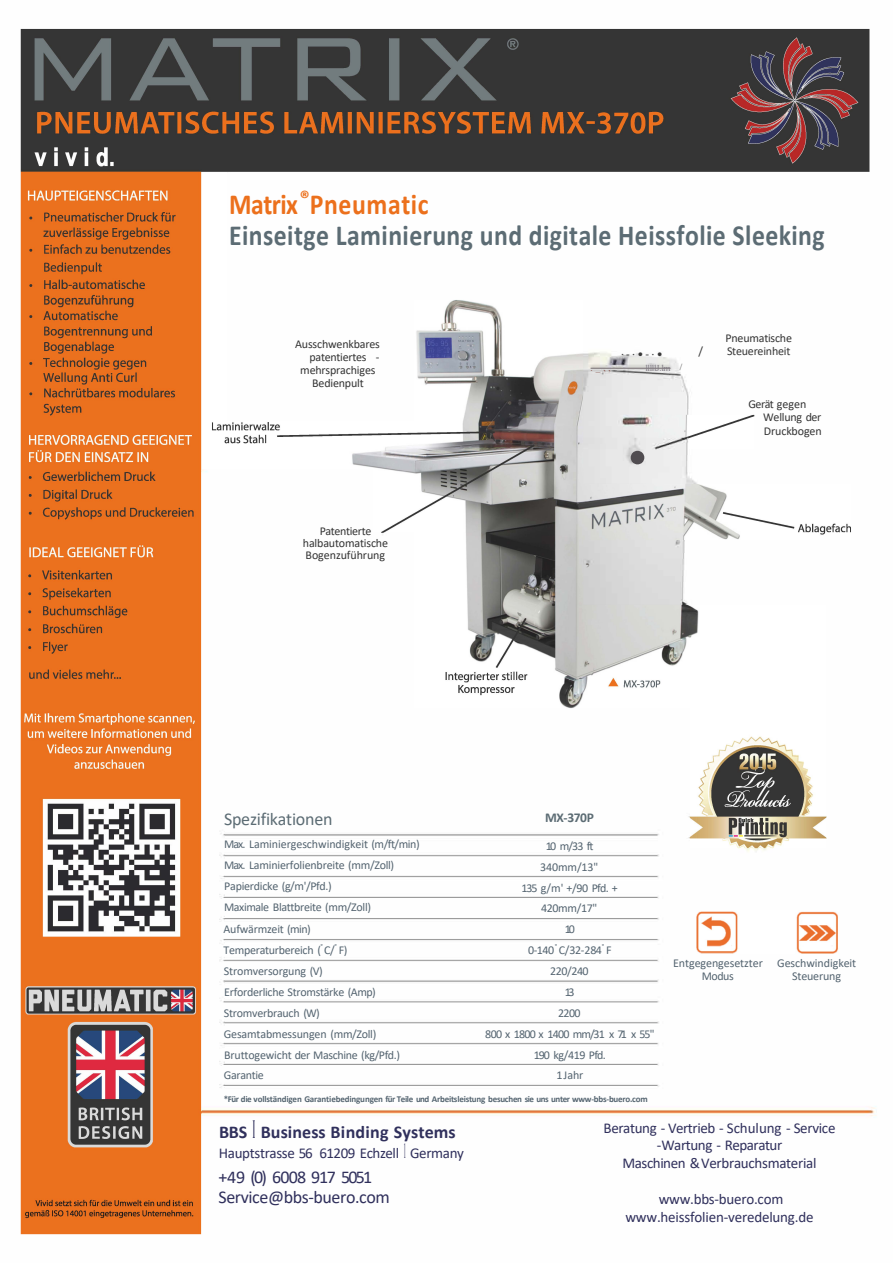
<style>
.page{position:relative;width:893px;height:1263px;background:#fff}
.page>*{position:absolute;margin:0;border:0;box-sizing:border-box;transform-origin:0 0}
.t1{font:55.5px "Times New Roman";color:#504c50}
.t2{font:700 29.25px/31.5px "Calibri";letter-spacing:.015em;color:#5c6c74;scale:.88 1}
.t3{font:18px/20px "Calibri";letter-spacing:-.025em;color:#30305c}
.t4{font:700 18px "Calibri";letter-spacing:.005em;color:#30305c}
.t5{font:18px "Calibri";letter-spacing:-.015em;color:#5c6c74}
.t6{font:15px/17.9px "Calibri";letter-spacing:-.02em;color:#30305c;text-align:center}
.t7{font:15px "Times New Roman";color:#706c68}
.t8{font:700 13.5px "Calibri";letter-spacing:-.025em;color:#5c6c74}
.t9{font:12px/20.9px "Calibri";letter-spacing:-.02em;color:#546470}
.t10{font:12px/12.5px "Calibri";letter-spacing:-.015em;color:#343434;text-align:center}
.t11{font:12px/20.9px "Calibri";letter-spacing:-.06em;color:#546470;text-align:center}
.t12{font:12px "Calibri";letter-spacing:-.02em;color:#383838}
.t13{font:700 9px "Calibri";letter-spacing:-.025em;color:#546470}
.t14{font:9px "Times New Roman";letter-spacing:-.04em;color:#817c84}
.t15{font:9px "Times New Roman";color:#88544c}
.s1{color:#ec701c}
.s2{color:#343434}
.s3{font-family:"Times New Roman";font-size:26.25px}
.s4{font-family:"Times New Roman";font-size:21px}
</style>
<div class="page">
<img style="left:20px;top:29px;width:850px;height:1205px">
<img style="left:654px;top:415px;width:101px;height:34px">
<img style="left:697px;top:910px;width:141px;height:43px">
<hr style="left:591px;top:368px;width:79px;height:1px;background:#746c70">
<h2 class="t2" style="left:229px;top:188px;width:678px"><span class="s1">Matrix</span><sup>®</sup><span class="s1">Pneumatic<br></span>Einseitge Laminierung und digitale Heissfolie Sleeking</h2>
<p class="t10" style="left:295px;top:338px;width:86px">Ausschwenkbares</p>
<p class="t10" style="left:310px;top:351px;width:71px">patentiertes -</p>
<p class="t10" style="left:300px;top:364px;width:77px">mehrsprachiges</p>
<p class="t10" style="left:312px;top:376px;width:53px">Bedienpult</p>
<p class="t10" style="left:303px;top:524px;width:87px">Patentierte halbautomatische<br>Bogenzuführung</p>
<p class="t15" style="left:591px;top:361px;width:22px">._,,</p>
<p class="t10" style="left:726px;top:332px;width:68px">Pneumatische</p>
<p class="t12" style="left:621px;top:346px;width:43px">·-·•-·•</p>
<p class="t12" style="left:699px;top:343px;width:6px">/</p>
<p class="t12" style="left:727px;top:343px;width:65px">Steuereinheit</p>
<p class="t14" style="left:645px;top:361px;width:38px">lllllJ.lm <span class="s2">/</span></p>
<h1 class="t1" style="left:628px;top:418px;width:21px">•</h1>
<p class="t10" style="left:763px;top:398px;width:60px;text-align:left;text-indent:-15px">Gerät gegen<br>Wellung der</p>
<p class="t10" style="left:764px;top:424px;width:59px">Druckbogen</p>
<p class="t7" style="left:585px;top:549px;width:6px">.,</p>
<h3 class="t5" style="left:224px;top:807px;width:110px">Spezifikationen</h3>
<p class="t9" style="left:224px;top:834px;width:197px">Max. Laminiergeschwindigkeit (m/ft/min)<br>Max. Laminierfolienbreite (mm/Zoll)<br>Papierdicke (g/m'/Pfd.)<br>Maximale Blattbreite (mm/Zoll)</p>
<p class="t9" style="left:224px;top:919px;width:178px">Aufwärmzeit (min)<br>Temperaturbereich (<sup>°</sup> C/<sup>°</sup> F)<br>Stromversorgung (V)<br>Erforderliche Stromstärke (Amp)<br>Stromverbrauch (W)<br>Gesamtabmessungen (mm/Zoll)<br>Bruttogewicht der Maschine (kg/Pfd.)<br>Garantie</p>
<p class="t8" style="left:545px;top:808px;width:50px">MX-370P</p>
<p class="t9" style="left:522px;top:835px;width:98px;text-align:center">10 m/33 ft<br>340mm/13"<br>135 g/m' +/90 Pfd. +<br>420mm/17"<br>10<br>0-140<sup>°</sup> C/32-284<sup>°</sup> F<br>220/240<br>13<br>2200</p>
<p class="t9" style="left:702px;top:957px;width:156px;line-height:12.8px;text-indent:-29px">Entgegengesetzter Geschwindigkeit<br>Modus</p>
<p class="t9" style="left:792px;top:966px;width:50px">Steuerung</p>
<p class="t11" style="left:485px;top:1023px;width:171px">800 x 1800 x 1400 mm/31 x 71 x 55"<br>190 kg/419 Pfd.<br>1 Jahr</p>
<p class="t13" style="left:224px;top:1093px;width:425px">*Für die vollständigen Garantiebedingungen für Teile und Arbeitsleistung besuchen sie uns unter www-bbs-buero.com</p>
<h3 class="t4" style="left:219px;top:1119px;width:238px">BBS <span class="s3">I</span> Business Binding Systems</h3>
<p class="t6" style="left:219px;top:1144px;width:247px">Hauptstrasse 56 61209 Echzell <span class="s4">l</span> Germany</p>
<h3 class="t3" style="left:219px;top:1167px;width:173px">+49 (0) 6008 917 5051<br>Service@bbs-buero.com</h3>
<p class="t6" style="left:604px;top:1118px;width:233px">Beratung - Vertrieb - Schulung - Service -Wartung - Reparatur<br>Maschinen &amp; Verbrauchsmaterial</p>
<p class="t6" style="left:625px;top:1190px;width:190px">www.bbs-buero.com www.heissfolien-veredelung.de</p>
</div>
